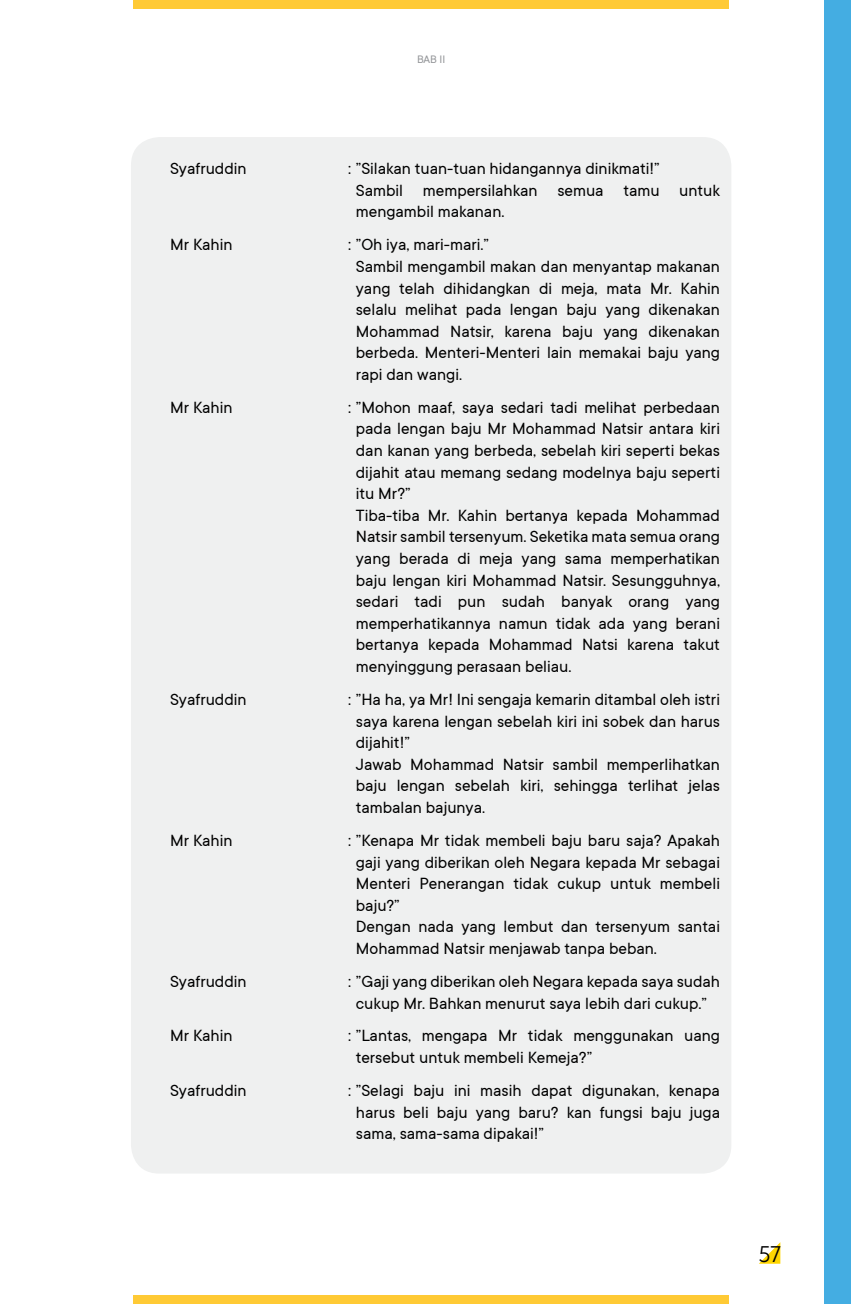
<style>
.page{position:relative;width:851px;height:1304px;background:#fff}
.page>*{position:absolute;margin:0;border:0;box-sizing:border-box;transform-origin:0 0}
.t1{font:24px "Noah";color:#000}
.t2{font:18px/21.6px "TT Commons";color:#000}
.t3{font:12px "TT Commons";color:#939598}
</style>
<div class="page">
<div style="left:131px;top:137px;width:600px;height:1037px;background:#eff0f0;border-radius:28px"></div>
<svg style="left:759px;top:1242px;width:21px;height:22px"></svg>
<div style="left:823px;top:0;width:27px;height:1304px;background:#44ade2"></div>
<div style="left:133px;top:1295px;width:595px;height:9px;background:#ffca35"></div>
<div style="left:133px;top:0;width:595px;height:9px;background:#ffca35"></div>
<p class="t2" style="left:170px;top:158px;width:78px">Syafruddin</p>
<p class="t2" style="left:170px;top:234px;width:64px">Mr Kahin</p>
<p class="t2" style="left:170px;top:397px;width:64px">Mr Kahin</p>
<p class="t2" style="left:170px;top:689px;width:78px">Syafruddin</p>
<p class="t2" style="left:170px;top:830px;width:64px">Mr Kahin</p>
<p class="t2" style="left:170px;top:971px;width:78px">Syafruddin</p>
<p class="t2" style="left:170px;top:1025px;width:64px">Mr Kahin</p>
<p class="t2" style="left:170px;top:1080px;width:78px">Syafruddin</p>
<p class="t3" style="left:417px;top:53px;width:30px">BAB II</p>
<p class="t2" style="left:356px;top:158px;width:365px;text-indent:-8px">: ”Silakan tuan-tuan hidangannya dinikmati!”<br>Sambil mempersilahkan semua tamu untuk mengambil makanan.</p>
<p class="t2" style="left:356px;top:234px;width:365px;text-indent:-8px">: ”Oh iya, mari-mari.”<br>Sambil mengambil makan dan menyantap makanan yang telah dihidangkan di meja, mata Mr. Kahin selalu melihat pada lengan baju yang dikenakan Mohammad Natsir, karena baju yang dikenakan berbeda. Menteri-Menteri lain memakai baju yang rapi dan wangi.</p>
<p class="t2" style="left:356px;top:397px;width:365px;text-indent:-8px">: ”Mohon maaf, saya sedari tadi melihat perbedaan pada lengan baju Mr Mohammad Natsir antara kiri dan kanan yang berbeda, sebelah kiri seperti bekas dijahit atau memang sedang modelnya baju seperti itu Mr?”<br>Tiba-tiba Mr. Kahin bertanya kepada Mohammad Natsir sambil tersenyum. Seketika mata semua orang yang berada di meja yang sama memperhatikan baju lengan kiri Mohammad Natsir. Sesungguhnya, sedari tadi pun sudah banyak orang yang memperhatikannya namun tidak ada yang berani bertanya kepada Mohammad Natsi karena takut menyinggung perasaan beliau.</p>
<p class="t2" style="left:356px;top:689px;width:365px;text-indent:-8px">: ”Ha ha, ya Mr! Ini sengaja kemarin ditambal oleh istri saya karena lengan sebelah kiri ini sobek dan harus dijahit!”<br>Jawab Mohammad Natsir sambil memperlihatkan baju lengan sebelah kiri, sehingga terlihat jelas tambalan bajunya.</p>
<p class="t2" style="left:356px;top:830px;width:365px;text-indent:-8px">: ”Kenapa Mr tidak membeli baju baru saja? Apakah gaji yang diberikan oleh Negara kepada Mr sebagai Menteri Penerangan tidak cukup untuk membeli baju?”<br>Dengan nada yang lembut dan tersenyum santai Mohammad Natsir menjawab tanpa beban.</p>
<p class="t2" style="left:348px;top:971px;width:373px;text-align:center">: ”Gaji yang diberikan oleh Negara kepada saya sudah cukup Mr. Bahkan menurut saya lebih dari cukup.”</p>
<p class="t2" style="left:356px;top:1025px;width:365px;text-indent:-8px">: ”Lantas, mengapa Mr tidak menggunakan uang tersebut untuk membeli Kemeja?”</p>
<p class="t2" style="left:356px;top:1080px;width:365px;text-align:justify;text-indent:-8px">: ”Selagi baju ini masih dapat digunakan, kenapa harus beli baju yang baru? kan fungsi baju juga sama, sama-sama dipakai!”</p>
<h1 class="t1" style="left:758px;top:1240px;width:24px">57</h1>
</div>
